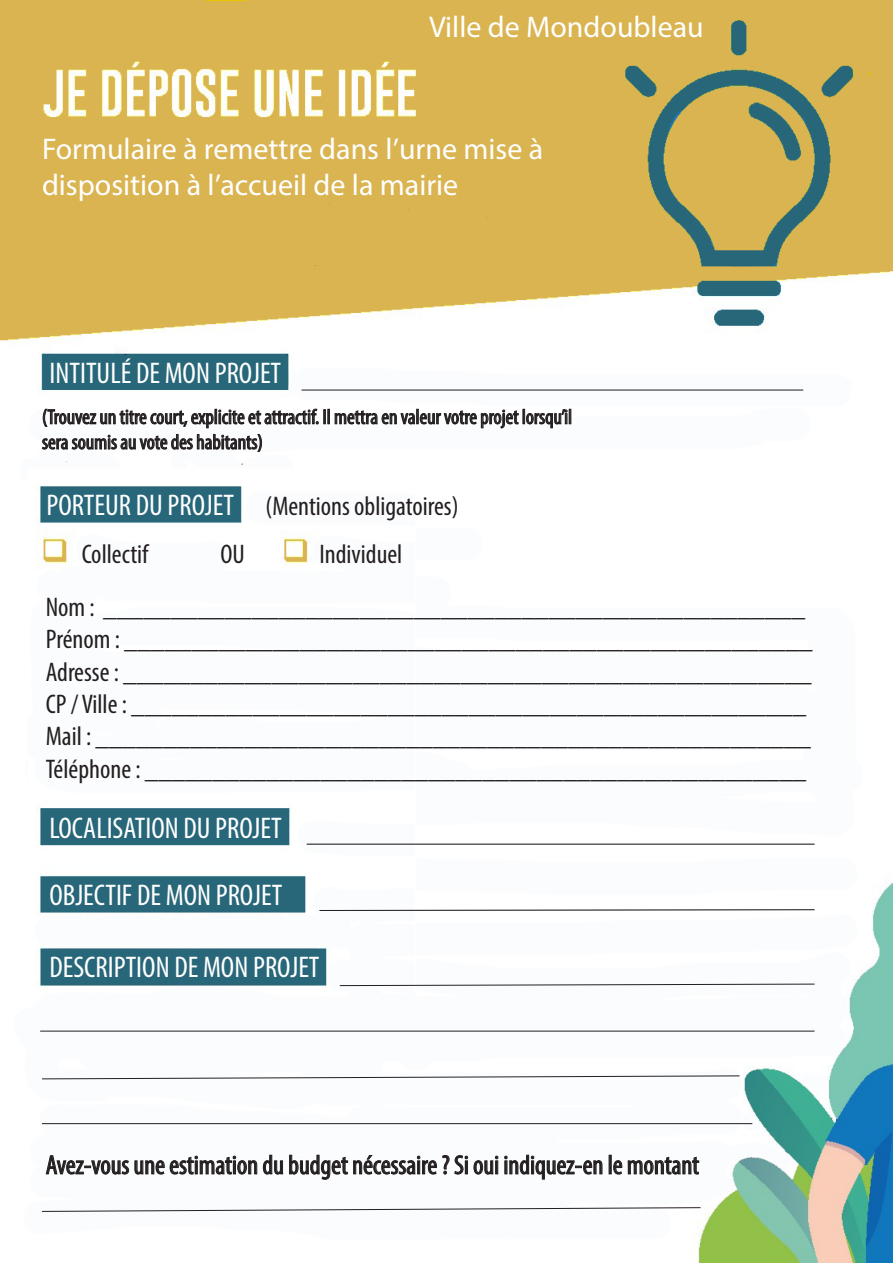
<style>
.page{position:relative;width:893px;height:1263px;background:#fff}
.page>*{position:absolute;margin:0;border:0;box-sizing:border-box;transform-origin:0 0}
.t1{font:condensed 30px "Myriad Pro";color:#fff}
.t2{font:30px/36px "Myriad Pro";color:#fff}
.t3{font:condensed 27px/32.4px "Myriad Pro";color:#231f20}
.t4{font:condensed 21px/25.2px "Myriad Pro";color:#231f20}
</style>
<div class="page">
<img style="left:0;top:0;width:893px;height:1263px">
<svg style="left:324px;top:409px;width:247px;height:21px"></svg>
<svg style="left:42px;top:409px;width:276px;height:46px"></svg>
<hr style="left:302px;top:390px;width:501px;height:1px;background:#231f20">
<hr style="left:307px;top:844px;width:507px;height:1px;background:#231f20">
<svg style="left:319px;top:909px;width:496px;height:2px"></svg>
<svg style="left:339px;top:983px;width:476px;height:3px"></svg>
<hr style="left:40px;top:1031px;width:774px;height:1px;background:#231f20">
<svg style="left:41px;top:1075px;width:699px;height:4px"></svg>
<hr style="left:42px;top:1123px;width:710px;height:1px;background:#231f20">
<svg style="left:41px;top:1207px;width:660px;height:5px"></svg>
<svg style="left:45px;top:1154px;width:238px;height:32px"></svg>
<svg style="left:289px;top:1154px;width:209px;height:38px"></svg>
<svg style="left:504px;top:1154px;width:99px;height:31px"></svg>
<svg style="left:613px;top:1156px;width:86px;height:30px"></svg>
<p class="t2" style="left:429px;top:8px;width:276px">Ville de Mondoubleau</p>
<p class="t2" style="left:42px;top:130px;width:503px">Formulaire à remettre dans l’urne mise à disposition à l’accueil de la mairie</p>
<p class="t1" style="left:50px;top:355px;width:233px">INTITULÉ DE MON PROJET</p>
<p class="t4" style="left:42px;top:404px;width:532px">(Trouvez un titre court, explicite et attractif. Il mettra en valeur votre projet lorsqu’il sera soumis au vote des habitants)</p>
<p class="t1" style="left:46px;top:487px;width:189px">PORTEUR DU PROJET</p>
<p class="t3" style="left:266px;top:490px;width:195px">(Mentions obligatoires)</p>
<p class="t3" style="left:82px;top:537px;width:68px">Collectif</p>
<p class="t3" style="left:320px;top:537px;width:84px">Individuel</p>
<p class="t3" style="left:46px;top:527px;width:761px;line-height:53.2px;text-indent:175px">OU<br>Nom : ____________________________________________________</p>
<p class="t3" style="left:46px;top:623px;width:768px">Prénom : ___________________________________________________ Adresse : ___________________________________________________ CP / Ville : __________________________________________________ Mail : _____________________________________________________ Téléphone : _________________________________________________</p>
<p class="t1" style="left:50px;top:810px;width:234px">LOCALISATION DU PROJET</p>
<p class="t1" style="left:50px;top:877px;width:234px">OBJECTIF DE MON PROJET</p>
<p class="t1" style="left:50px;top:949px;width:272px">DESCRIPTION DE MON PROJET</p>
<p class="t3" style="left:46px;top:1148px;width:655px">Avez-vous une estimation du budget nécessaire ? Si oui indiquez-en le montant</p>
</div>
